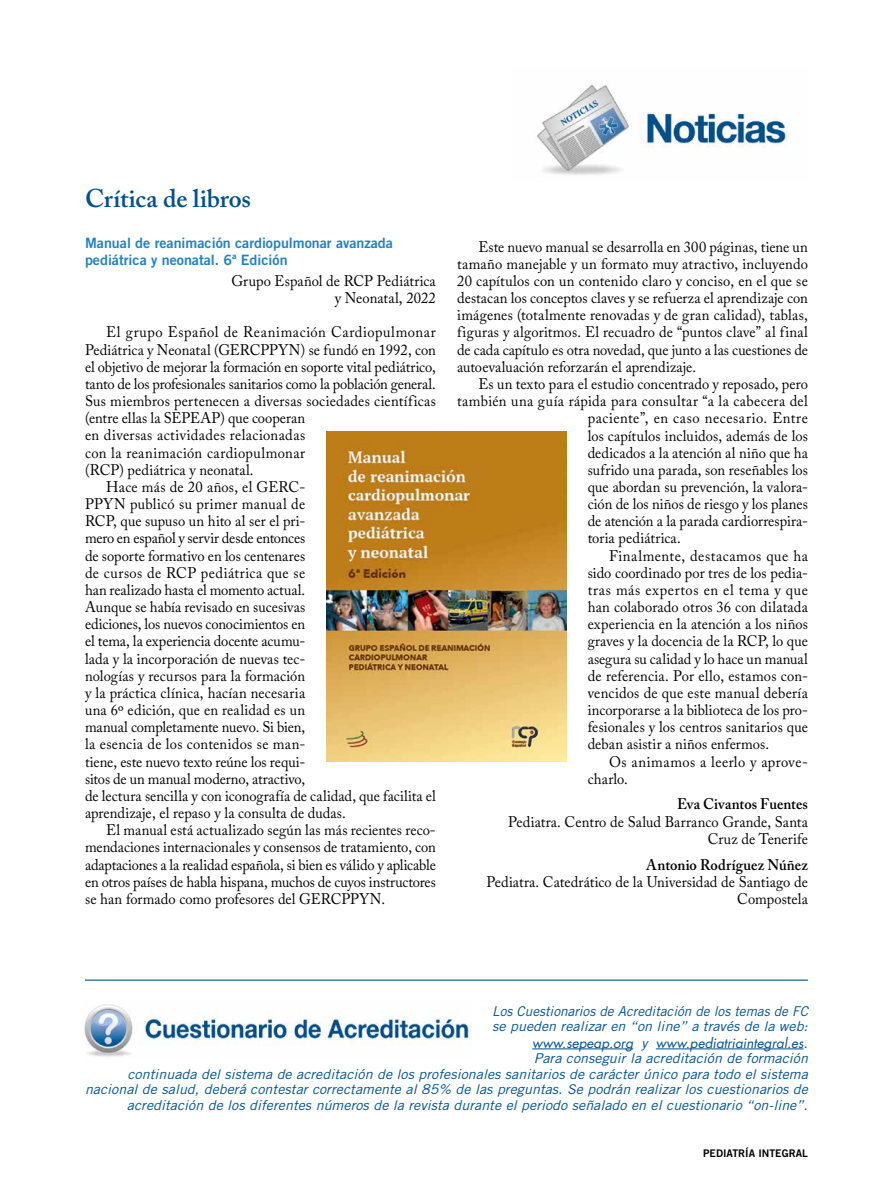
<style>
.page{position:relative;width:893px;height:1191px;background:#fff}
.page>*{position:absolute;margin:0;border:0;box-sizing:border-box;transform-origin:0 0}
.t1{font:600 25.5px "Adobe Caslon Pro";letter-spacing:-.005em;color:#00508c}
.t2{font:15.3px/17.1px "Adobe Caslon Pro";letter-spacing:.005em;color:#000;text-align:right;scale:.95 1}
.t3{font:15.3px "Adobe Caslon Pro";letter-spacing:.025em;color:#000;scale:.95 1}
.t4{font:15.3px "Adobe Caslon Pro";letter-spacing:-.015em;color:#000;scale:.95 1}
.t5{font:15.3px "Adobe Caslon Pro";letter-spacing:.04em;color:#000;scale:.95 1}
.t6{font:15.3px "Adobe Caslon Pro";letter-spacing:.035em;color:#000;scale:.95 1}
.t7{font:15.3px "Adobe Caslon Pro";letter-spacing:.03em;color:#000;scale:.95 1}
.t8{font:600 15.3px "Adobe Caslon Pro";letter-spacing:.005em;color:#000;scale:.95 1}
.t9{font:14.25px/16.5px "Trade Gothic Bold Two";color:#2281c4}
.t10{font:italic 13.5px/15.6px "Trade Gothic";letter-spacing:.005em;color:#00508c;text-align:right;scale:1.05 1}
.t11{font:italic 13.5px/15.6px "Trade Gothic";letter-spacing:.005em;color:#00508c}
.t12{font:italic 13.5px "Futura";color:#00508c}
.t13{font:10.5px "Trade Gothic Bold Two";color:#000}
.s1{font-family:"Trade Gothic"}
</style>
<div class="page">
<img style="left:535px;top:84px;width:253px;height:91px">
<img style="left:327px;top:431px;width:239px;height:330px">
<hr style="left:532px;top:1048px;width:101px;height:1px;background:#00508c">
<hr style="left:656px;top:1048px;width:148px;height:1px;background:#00508c">
<img style="left:84px;top:1004px;width:388px;height:54px">
<hr style="left:85px;top:979px;width:723px;height:1px;background:#00508c">
<h1 class="t1" style="left:85px;top:184px;width:168px">Crítica de libros</h1>
<p class="t9" style="left:85px;top:235px;width:309px">Manual de reanimación cardiopulmonar avanzada pediátrica y neonatal. 6ª Edición</p>
<p class="t2" style="left:231px;top:272px;width:217px">Grupo Español de RCP Pediátrica y Neonatal, 2022</p>
<p class="t5" style="left:106px;top:323px;width:348px">El grupo Español de Reanimación Cardiopulmonar</p>
<p class="t2" style="left:85px;top:341px;width:371px">Pediátrica y Neonatal (GERCPPYN) se fundó en 1992, con</p>
<p class="t2" style="left:85px;top:358px;width:371px">el objetivo de mejorar la formación en soporte vital pediátrico,</p>
<p class="t4" style="left:85px;top:375px;width:371px">tanto de los profesionales sanitarios como la población general.</p>
<p class="t2" style="left:85px;top:392px;width:371px">Sus miembros pertenecen a diversas sociedades científicas</p>
<p class="t2" style="left:85px;top:409px;width:233px">(entre ellas la SEPEAP) que cooperan</p>
<p class="t3" style="left:85px;top:426px;width:233px">en diversas actividades relacionadas</p>
<p class="t3" style="left:85px;top:443px;width:233px">con la reanimación cardiopulmonar</p>
<p class="t2" style="left:85px;top:461px;width:179px">(RCP) pediátrica y neonatal.</p>
<p class="t2" style="left:106px;top:478px;width:211px">Hace más de 20 años, el GERC-</p>
<p class="t2" style="left:85px;top:495px;width:233px">PPYN publicó su primer manual de</p>
<p class="t2" style="left:85px;top:512px;width:233px">RCP, que supuso un hito al ser el pri-</p>
<p class="t4" style="left:85px;top:529px;width:233px">mero en español y servir desde entonces</p>
<p class="t2" style="left:85px;top:547px;width:233px">de soporte formativo en los centenares</p>
<p class="t7" style="left:85px;top:563px;width:233px">de cursos de RCP pediátrica que se</p>
<p class="t2" style="left:85px;top:581px;width:233px">han realizado hasta el momento actual.</p>
<p class="t2" style="left:85px;top:598px;width:233px">Aunque se había revisado en sucesivas</p>
<p class="t2" style="left:85px;top:615px;width:233px">ediciones, los nuevos conocimientos en</p>
<p class="t2" style="left:85px;top:632px;width:233px">el tema, la experiencia docente acumu-</p>
<p class="t2" style="left:85px;top:650px;width:233px">lada y la incorporación de nuevas tec-</p>
<p class="t2" style="left:85px;top:667px;width:233px">nologías y recursos para la formación</p>
<p class="t2" style="left:85px;top:684px;width:233px">y la práctica clínica, hacían necesaria</p>
<p class="t2" style="left:85px;top:701px;width:233px">una 6º edición, que en realidad es un</p>
<p class="t2" style="left:85px;top:718px;width:233px">manual completamente nuevo. Si bien,</p>
<p class="t2" style="left:85px;top:735px;width:233px">la esencia de los contenidos se man-</p>
<p class="t2" style="left:85px;top:752px;width:233px">tiene, este nuevo texto reúne los requi-</p>
<p class="t2" style="left:85px;top:770px;width:233px">sitos de un manual moderno, atractivo,</p>
<p class="t2" style="left:85px;top:787px;width:371px">de lectura sencilla y con iconografía de calidad, que facilita el</p>
<p class="t2" style="left:85px;top:804px;width:276px">aprendizaje, el repaso y la consulta de dudas.</p>
<p class="t2" style="left:106px;top:821px;width:348px">El manual está actualizado según las más recientes reco-</p>
<p class="t2" style="left:85px;top:838px;width:371px">mendaciones internacionales y consensos de tratamiento, con</p>
<p class="t2" style="left:85px;top:855px;width:371px">adaptaciones a la realidad española, si bien es válido y aplicable</p>
<p class="t2" style="left:85px;top:873px;width:371px">en otros países de habla hispana, muchos de cuyos instructores</p>
<p class="t2" style="left:85px;top:890px;width:317px">se han formado como profesores del GERCPPYN.</p>
<p class="t2" style="left:457px;top:238px;width:371px;text-align:justify;text-indent:21px">Este nuevo manual se desarrolla en 300 páginas, tiene un tamaño manejable y un formato muy atractivo, incluyendo 20 capítulos con un contenido claro y conciso, en el que se destacan los conceptos claves y se refuerza el aprendizaje con imágenes (totalmente renovadas y de gran calidad), tablas, figuras y algoritmos. El recuadro de “puntos clave” al final de cada capítulo es otra novedad, que junto a las cuestiones de autoevaluación reforzarán el aprendizaje.</p>
<p class="t2" style="left:478px;top:375px;width:348px">Es un texto para el estudio concentrado y reposado, pero</p>
<p class="t3" style="left:457px;top:392px;width:371px">también una guía rápida para consultar “a la cabecera del</p>
<p class="t6" style="left:588px;top:409px;width:233px">paciente”, en caso necesario. Entre</p>
<p class="t2" style="left:588px;top:427px;width:233px">los capítulos incluidos, además de los</p>
<p class="t2" style="left:588px;top:444px;width:233px">dedicados a la atención al niño que ha</p>
<p class="t2" style="left:588px;top:461px;width:233px">sufrido una parada, son reseñables los</p>
<p class="t2" style="left:588px;top:478px;width:233px">que abordan su prevención, la valora-</p>
<p class="t2" style="left:588px;top:495px;width:233px">ción de los niños de riesgo y los planes</p>
<p class="t2" style="left:588px;top:512px;width:233px">de atención a la parada cardiorrespira-</p>
<p class="t2" style="left:588px;top:529px;width:99px">toria pediátrica.</p>
<p class="t6" style="left:609px;top:546px;width:211px">Finalmente, destacamos que ha</p>
<p class="t2" style="left:588px;top:564px;width:233px">sido coordinado por tres de los pedia-</p>
<p class="t5" style="left:588px;top:580px;width:233px">tras más expertos en el tema y que</p>
<p class="t2" style="left:588px;top:598px;width:233px">han colaborado otros 36 con dilatada</p>
<p class="t2" style="left:588px;top:615px;width:233px">experiencia en la atención a los niños</p>
<p class="t2" style="left:588px;top:632px;width:233px">graves y la docencia de la RCP, lo que</p>
<p class="t2" style="left:588px;top:650px;width:233px">asegura su calidad y lo hace un manual</p>
<p class="t2" style="left:588px;top:667px;width:233px">de referencia. Por ello, estamos con-</p>
<p class="t2" style="left:588px;top:684px;width:233px">vencidos de que este manual debería</p>
<p class="t2" style="left:588px;top:701px;width:233px">incorporarse a la biblioteca de los pro-</p>
<p class="t2" style="left:588px;top:718px;width:233px">fesionales y los centros sanitarios que</p>
<p class="t2" style="left:588px;top:735px;width:192px">deban asistir a niños enfermos.</p>
<p class="t7" style="left:609px;top:752px;width:211px">Os animamos a leerlo y aprove-</p>
<p class="t2" style="left:588px;top:770px;width:44px">charlo.</p>
<p class="t8" style="left:677px;top:795px;width:139px">Eva Civantos Fuentes</p>
<p class="t2" style="left:508px;top:812px;width:317px">Pediatra. Centro de Salud Barranco Grande, Santa<br>Cruz de Tenerife</p>
<p class="t8" style="left:646px;top:855px;width:172px">Antonio Rodríguez Núñez</p>
<p class="t2" style="left:486px;top:873px;width:340px">Pediatra. Catedrático de la Universidad de Santiago de<br>Compostela</p>
<p class="t11" style="left:492px;top:1003px;width:317px">Los Cuestionarios de Acreditación de los temas de FC se pueden realizar en “on line” a través de la web:</p>
<p class="t12" style="left:532px;top:1034px;width:277px">www.sepeap.org <span class="s1">y</span> www.pediatriaintegral.es<span class="s1">.</span></p>
<p class="t10" style="left:85px;top:1050px;width:690px">Para conseguir la acreditación de formación<br>continuada del sistema de acreditación de los profesionales sanitarios de carácter único para todo el sistema nacional de salud, deberá contestar correctamente al 85% de las preguntas. Se podrán realizar los cuestionarios de acreditación de los diferentes números de la revista durante el periodo señalado en el cuestionario “on-line”.</p>
<p class="t13" style="left:703px;top:1146px;width:106px">PEDIATRÍA INTEGRAL</p>
</div>
